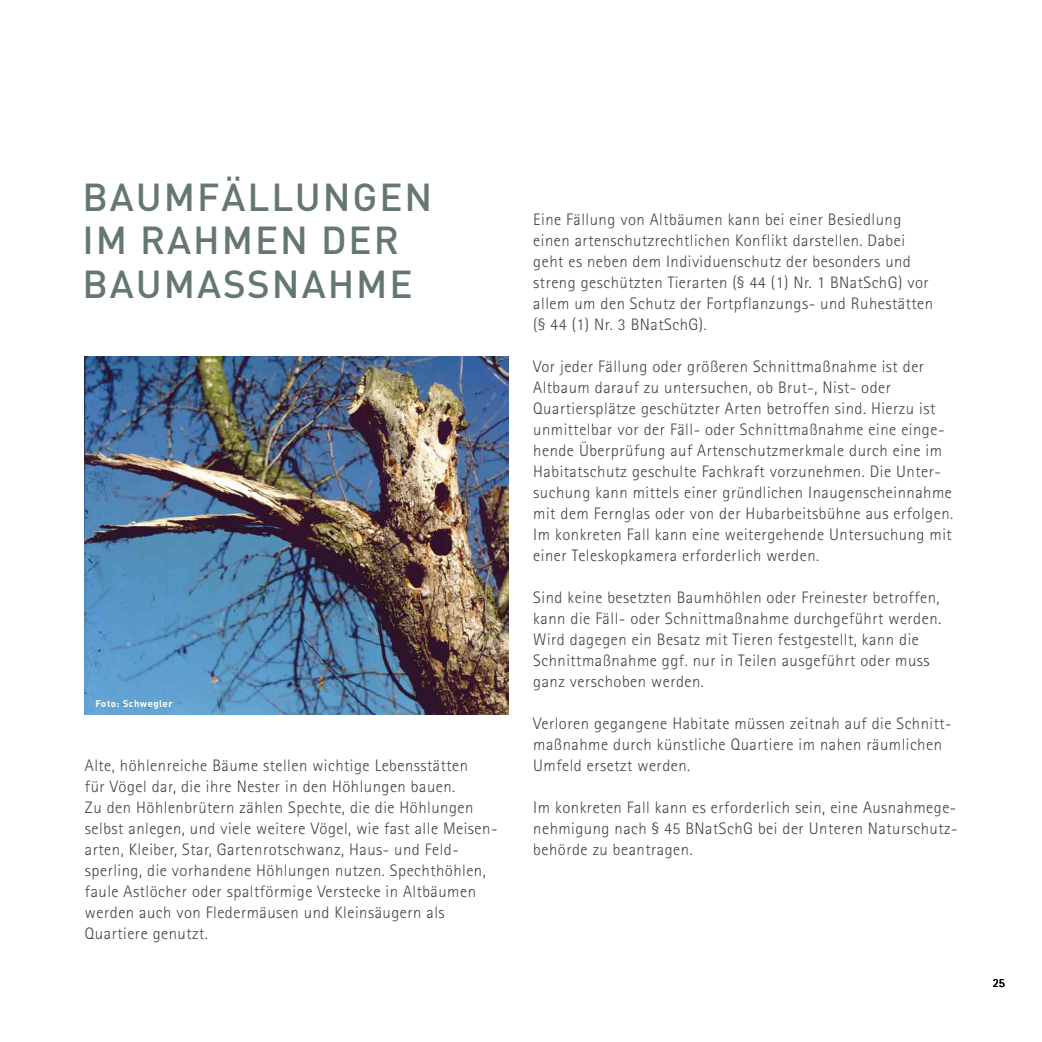
<style>
.page{position:relative;width:1042px;height:1042px;background:#fff}
.page>*{position:absolute;margin:0;border:0;box-sizing:border-box;transform-origin:0 0}
.t1{font:500 38.5px/43.8px "DIN";letter-spacing:.05em;color:#657773}
.t2{font:300 16.62px/21px "AT Rotis Sans Serif";letter-spacing:.03em;color:#434342}
.t3{font:12.25px "AT Rotis Sans Serif";color:#000}
.t4{font:700 9.62px "DIN";letter-spacing:.05em;color:#fff}
</style>
<div class="page">
<img style="left:85px;top:356px;width:423px;height:358px">
<h1 class="t1" style="left:82px;top:174px;width:351px">BAUMFÄLLUNGEN<br>IM RAHMEN DER<br>BAUMASSNAHME</h1>
<p class="t4" style="left:95px;top:697px;width:79px">Foto: Schwegler</p>
<p class="t2" style="left:85px;top:754px;width:414px">Alte, höhlenreiche Bäume stellen wichtige Lebensstätten<br>für Vögel dar, die ihre Nester in den Höhlungen bauen.<br>Zu den Höhlenbrütern zählen Spechte, die die Höhlungen selbst anlegen, und viele weitere Vögel, wie fast alle Meisen&shy;arten, Kleiber, Star, Gartenrotschwanz, Haus- und Feld&shy;sperling, die vorhandene Höhlungen nutzen. Spechthöhlen, faule Astlöcher oder spaltförmige Verstecke in Altbäumen werden auch von Fledermäusen und Kleinsäugern als Quartiere genutzt.</p>
<p class="t2" style="left:533px;top:209px;width:401px">Eine Fällung von Altbäumen kann bei einer Besiedlung einen artenschutzrechtlichen Konflikt darstellen. Dabei geht es neben dem Individuenschutz der besonders und streng geschützten Tierarten (§ 44 (1) Nr. 1 BNatSchG) vor allem um den Schutz der Fortpflanzungs- und Ruhestätten (§ 44 (1) Nr. 3 BNatSchG).</p>
<p class="t2" style="left:533px;top:356px;width:421px">Vor jeder Fällung oder größeren Schnittmaßnahme ist der Altbaum darauf zu untersuchen, ob Brut-, Nist- oder Quartiersplätze geschützter Arten betroffen sind. Hierzu ist unmittelbar vor der Fäll- oder Schnittmaßnahme eine einge&shy;hende Überprüfung auf Artenschutzmerkmale durch eine im Habitatschutz geschulte Fachkraft vorzunehmen. Die Unter&shy;suchung kann mittels einer gründlichen Inaugenscheinnahme mit dem Fernglas oder von der Hubarbeitsbühne aus erfolgen.<br>Im konkreten Fall kann eine weitergehende Untersuchung mit einer Teleskopkamera erforderlich werden.</p>
<p class="t2" style="left:533px;top:587px;width:409px">Sind keine besetzten Baumhöhlen oder Freinester betroffen, kann die Fäll- oder Schnittmaßnahme durchgeführt werden.<br>Wird dagegen ein Besatz mit Tieren festgestellt, kann die Schnittmaßnahme ggf. nur in Teilen ausgeführt oder muss ganz verschoben werden.</p>
<p class="t2" style="left:533px;top:713px;width:420px">Verloren gegangene Habitate müssen zeitnah auf die Schnitt&shy;maßnahme durch künstliche Quartiere im nahen räumlichen<br>Umfeld ersetzt werden.</p>
<p class="t2" style="left:533px;top:797px;width:426px;text-align:justify">Im konkreten Fall kann es erforderlich sein, eine Ausnahmege&shy;nehmigung nach § 45 BNatSchG bei der Unteren Naturschutz&shy;behörde zu beantragen.</p>
<p class="t3" style="left:993px;top:976px;width:14px">25</p>
</div>
